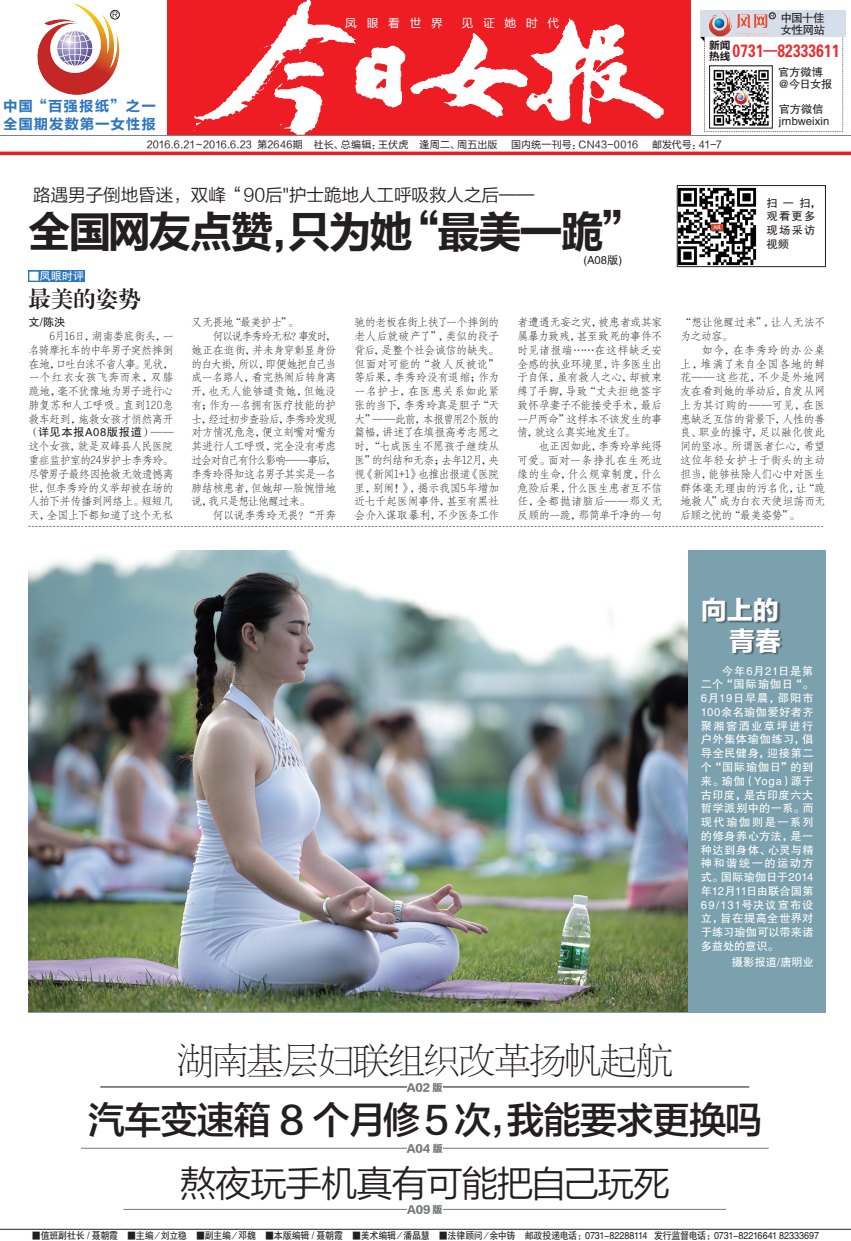
<style>
.page{position:relative;width:851px;height:1241px;background:#fff}
.page>*{position:absolute;margin:0;border:0;box-sizing:border-box;transform-origin:0 0}
.t1{font:43.75px "FZLTCHK GBK1 0";letter-spacing:-.06em;color:#231f20}
.t2{font:37.5px "FZLTZHJW GB1 0";letter-spacing:-.03em;color:#231f20}
.t3{font:36.25px "FZLTXIHJW GB1 0";letter-spacing:-.03em;color:#231f20}
.t4{font:36.25px "FZBSK GBK1 0";letter-spacing:-.025em;color:#231f20}
.t5{font:26px/31.4px "FZLTDHJW GB1 0";color:#fff;text-align:right}
.t6{font:22.5px "FZXBSJW GB1 0";color:#231f20}
.t7{font:17.88px "FZDHTJW GB1 0";color:#ee272b;scale:.78 1}
.t8{font:17.5px "FZLTXIHJW GB1 0";color:#231f20}
.t9{font:14.5px/17.4px "FZLTCHK GBK1 0";letter-spacing:.055em;color:#2e76bc}
.t10{font:11.75px "FZLTHJW GB1 0";letter-spacing:.84em;color:#fff}
.t11{font:11.75px/12.5px "FZHTJW GB1 0";letter-spacing:-.07em;color:#231f20}
.t12{font:11.25px/13.8px "FZFSJW GB1 0";letter-spacing:-.06em;color:#231f20;text-align:justify}
.t13{font:11.25px/13.8px "FZHTJW GB1 0";letter-spacing:.015em;color:#fff;text-align:justify}
.t14{font:11.25px "FZFSJW GB1 0";letter-spacing:-.1em;color:#231f20}
.t15{font:11.25px/12.5px "FZHTJW GB1 0";letter-spacing:.015em;color:#231f20}
.t16{font:11.25px "FZFSJW GB1 0";letter-spacing:-.115em;color:#231f20}
.t17{font:11.25px "FZFSJW GB1 0";letter-spacing:-.17em;color:#231f20}
.t18{font:11.25px "FZHTJW GB1 0";letter-spacing:.05em;color:#231f20}
.t19{font:11.25px "FZFSJW GB1 0";letter-spacing:-.02em;color:#231f20}
.t20{font:11.25px/13.8px "FZHTJW GB1 0";letter-spacing:.125em;color:#231f20}
.t21{font:11.25px "FZFSJW GB1 0";letter-spacing:-.13em;color:#231f20}
.t22{font:11.25px/12.5px "FZHTJW GB1 0";letter-spacing:-.01em;color:#231f20}
.t23{font:10.75px "FZLTCHJW GB1 0";color:#231f20}
.t24{font:10px "FZHTJW GB1 0";letter-spacing:-.025em;color:#231f20;scale:.9 1}
.t25{font:10px "FZLTHJW GB1 0";letter-spacing:.005em;color:#231f20}
.t26{font:10px "FZLTTHJW GB1 0";color:#757679}
.s1{font-family:"FZFSJW GB1 0"}
</style>
<div class="page">
<div style="left:28px;top:550px;width:797px;height:462px;background:#7aa1ad"></div>
<img style="left:676px;top:186px;width:81px;height:81px">
<svg style="left:0;top:151px;width:850px;height:4px;background:#f03d42"></svg>
<svg style="left:167px;top:0;width:523px;height:135px;fill:#ee1d23"></svg>
<img style="left:194px;top:24px;width:162px;height:97px">
<hr style="left:0;top:135px;width:850px;height:1px;background:#808285">
<hr style="left:0;top:1228px;width:850px;height:1px;background:#231f20">
<div style="left:699px;top:11px;width:146px;height:26px;background:#d7deeb"></div>
<svg style="left:700px;top:11px;width:143px;height:121px"></svg>
<img style="left:37px;top:3px;width:83px;height:92px">
<div style="left:110px;top:10px;width:9px;height:9px;border:1px solid #231f20;border-radius:50%"></div>
<svg style="left:113px;top:12px;width:5px;height:6px"></svg>
<hr style="left:81px;top:1147px;width:687px;height:1px;background:#76787b">
<div style="left:407px;top:1142px;width:35px;height:10px;background:#fff"></div>
<hr style="left:123px;top:1208px;width:603px;height:1px;background:#76787b">
<div style="left:407px;top:1204px;width:35px;height:10px;background:#fff"></div>
<hr style="left:100px;top:1085px;width:649px;height:2px;background:#76787b">
<div style="left:407px;top:1081px;width:35px;height:10px;background:#fff"></div>
<div style="left:28px;top:270px;width:57px;height:11px;background:#2e76bc"></div>
<svg style="left:28px;top:526px;width:795px;height:1px"></svg>
<div style="left:677px;top:185px;width:148px;height:82px;border:1px solid #231f20"></div>
<img style="left:28px;top:550px;width:659px;height:461px">
<div style="left:702px;top:597px;width:79px;height:27px;background:#231f20;opacity:.5"></div>
<div style="left:730px;top:628px;width:53px;height:27px;background:#231f20;opacity:.5"></div>
<p class="t9" style="left:3px;top:98px;width:154px">中国“百强报纸”之一全国期发数第一女性报</p>
<p class="t10" style="left:345px;top:16px;width:99px">凤眼看世界</p>
<p class="t10" style="left:461px;top:16px;width:99px">见证她时代</p>
<p class="t11" style="left:780px;top:12px;width:46px">中国十佳女性网站</p>
<p class="t23" style="left:709px;top:39px;width:23px">新闻</p>
<h3 class="t7" style="left:709px;top:41px;width:168px"><sub>热线</sub> 0731—82333611</h3>
<p class="t22" style="left:778px;top:66px;width:56px">官方微博@今日女报</p>
<p class="t15" style="left:778px;top:103px;width:52px">官方微信jrnbweixin</p>
<p class="t25" style="left:147px;top:138px;width:352px">2016.6.21～2016.6.23 第2646期 社长、总编辑：王伏虎 逢周二、周五出版</p>
<p class="t25" style="left:511px;top:138px;width:128px">国内统一刊号：CN43-0016</p>
<p class="t25" style="left:652px;top:138px;width:71px">邮发代号：41-7</p>
<h3 class="t8" style="left:33px;top:185px;width:502px">路遇男子倒地昏迷，双峰“90后"护士跪地人工呼吸救人之后——</h3>
<h1 class="t1" style="left:28px;top:207px;width:618px">全国网友点赞，只为她“最美一跪”</h1>
<p class="t13" style="left:28px;top:269px;width:57px">■凤眼时评</p>
<h3 class="t6" style="left:28px;top:287px;width:114px">最美的姿势</h3>
<p class="t15" style="left:583px;top:254px;width:40px">(A08版)</p>
<p class="t20" style="left:766px;top:196px;width:56px">扫一扫，观看更多现场采访视频</p>
<p class="t15" style="left:28px;top:316px;width:39px">文/陈泱</p>
<p class="t12" style="left:28px;top:329px;width:147px;text-indent:21px">6月16日，湖南娄底街头，一名骑摩托车的中年男子突然摔倒在地，口吐白沫不省人事。见状，一个红衣女孩飞奔而来，双膝跪地，毫不犹豫地为男子进行心肺复苏和人工呼吸。直到120急救车赶到，施救女孩才悄然离开</p>
<p class="t18" style="left:28px;top:426px;width:147px"><span class="s1">（</span>详见本报A08版报道<span class="s1">）——</span></p>
<p class="t12" style="left:28px;top:439px;width:147px">这个女孩，就是双峰县人民医院重症监护室的24岁护士李秀玲。尽管男子最终因抢救无效遗憾离世，但李秀玲的义举却被在场的人拍下并传播到网络上。短短几天，全国上下都知道了这个无私</p>
<p class="t12" style="left:191px;top:316px;width:109px">又无畏地“最美护士”。</p>
<p class="t21" style="left:212px;top:330px;width:125px">何以说李秀玲无私？事发时，</p>
<p class="t12" style="left:191px;top:343px;width:147px">她正在逛街，并未身穿彰显身份</p>
<p class="t16" style="left:191px;top:358px;width:147px">的白大褂，所以，即便她把自己当</p>
<p class="t12" style="left:191px;top:371px;width:147px">成一名路人，看完热闹后转身离</p>
<p class="t19" style="left:191px;top:385px;width:147px">开，也无人能够谴责她，但她没</p>
<p class="t12" style="left:191px;top:398px;width:147px">有；作为一名拥有医疗技能的护</p>
<p class="t14" style="left:191px;top:413px;width:147px">士，经过初步查验后，李秀玲发现</p>
<p class="t12" style="left:191px;top:426px;width:147px">对方情况危急，便立刻嘴对嘴为</p>
<p class="t12" style="left:191px;top:439px;width:147px">其进行人工呼吸，完全没有考虑</p>
<p class="t17" style="left:191px;top:454px;width:147px">过会对自己有什么影响——事后，</p>
<p class="t12" style="left:191px;top:467px;width:147px">李秀玲得知这名男子其实是一名</p>
<p class="t12" style="left:191px;top:481px;width:147px">肺结核患者，但她却一脸惋惜地</p>
<p class="t14" style="left:191px;top:495px;width:121px">说，我只是想让他醒过来。</p>
<p class="t12" style="left:212px;top:508px;width:125px">何以说李秀玲无畏？“开奔</p>
<p class="t12" style="left:354px;top:316px;width:147px">驰的老板在街上扶了一个摔倒的老人后就破产了”，类似的段子背后，是整个社会诚信的缺失。但面对可能的“救人反被讹”等后果，李秀玲没有退缩；作为一名护士，在医患关系如此紧张的当下，李秀玲真是胆子“天大”——此前，本报曾用2个版的篇幅，讲述了在填报高考志愿之时，“七成医生不愿孩子继续从医”的纠结和无奈；去年12月，央视《新闻1+1》也推出报道《医院里，别闹！》，揭示我国5年增加近七千起医闹事件，甚至有黑社会介入谋取暴利，不少医务工作</p>
<p class="t12" style="left:517px;top:316px;width:147px">者遭遇无妄之灾，被患者或其家属暴力致残，甚至致死的事件不时见诸报端……在这样缺乏安全感的执业环境里，许多医生出于自保，虽有救人之心，却被束缚了手脚，导致“丈夫拒绝签字致怀孕妻子不能接受手术，最后一尸两命”这样本不该发生的事情，就这么真实地发生了。</p>
<p class="t12" style="left:517px;top:439px;width:147px;text-indent:21px">也正因如此，李秀玲单纯得可爱。面对一条挣扎在生死边缘的生命，什么规章制度，什么危险后果，什么医生患者互不信任，全都抛诸脑后——那义无反顾的一跪，那简单干净的一句</p>
<p class="t12" style="left:680px;top:316px;width:147px">“想让他醒过来”，让人无法不为之动容。</p>
<p class="t12" style="left:680px;top:343px;width:147px;text-indent:21px">如今，在李秀玲的办公桌上，堆满了来自全国各地的鲜花——这些花，不少是外地网友在看到她的举动后，自发从网上为其订购的——可见，在医患缺乏互信的背景下，人性的善良、职业的操守，足以融化彼此间的坚冰。所谓医者仁心，希望这位年轻女护士于街头的主动担当，能够祛除人们心中对医生群体毫无理由的污名化，让“跪地救人”成为白衣天使坦荡而无后顾之忧的“最美姿势”。</p>
<h3 class="t5" style="left:700px;top:595px;width:82px">向上的青春</h3>
<p class="t13" style="left:700px;top:664px;width:114px;text-indent:21px">今年6月21日是第二个“国际瑜伽日“。6月19日早晨，邵阳市100余名瑜伽爱好者齐聚湘窖酒业草坪进行户外集体瑜伽练习，倡导全民健身，迎接第二个“国际瑜伽日”的到来。瑜伽（Yoga）源于古印度，是古印度六大哲学派别中的一系。而现代瑜伽则是一系列的修身养心方法，是一种达到身体、心灵与精神和谐统一的运动方式。国际瑜伽日于2014年12月11日由联合国第69/131号决议宣布设立，旨在提高全世界对于练习瑜伽可以带来诸多益处的意识。</p>
<p class="t13" style="left:731px;top:955px;width:83px">摄影报道/唐明业</p>
<h3 class="t4" style="left:177px;top:1041px;width:496px">湖南基层妇联组织改革扬帆起航</h3>
<p class="t26" style="left:407px;top:1081px;width:37px">A02 版</p>
<h2 class="t2" style="left:88px;top:1098px;width:676px">汽车变速箱 8 个月修5 次，我能要求更换吗</h2>
<h3 class="t3" style="left:180px;top:1163px;width:491px">熬夜玩手机真有可能把自己玩死</h3>
<p class="t26" style="left:407px;top:1203px;width:37px">A09 版</p>
<p class="t26" style="left:407px;top:1142px;width:37px">A04 版</p>
<p class="t24" style="left:32px;top:1229px;width:875px">■值班副社长 / 聂朝霞 ■主编／刘立稳 ■副主编／邓魏 ■本版编辑 / 聂朝霞 ■美术编辑／潘晶慧 ■法律顾问／余中铸 邮政投递电话：0731-82288114 发行监督电话：0731-82216641 82333697</p>
</div>
